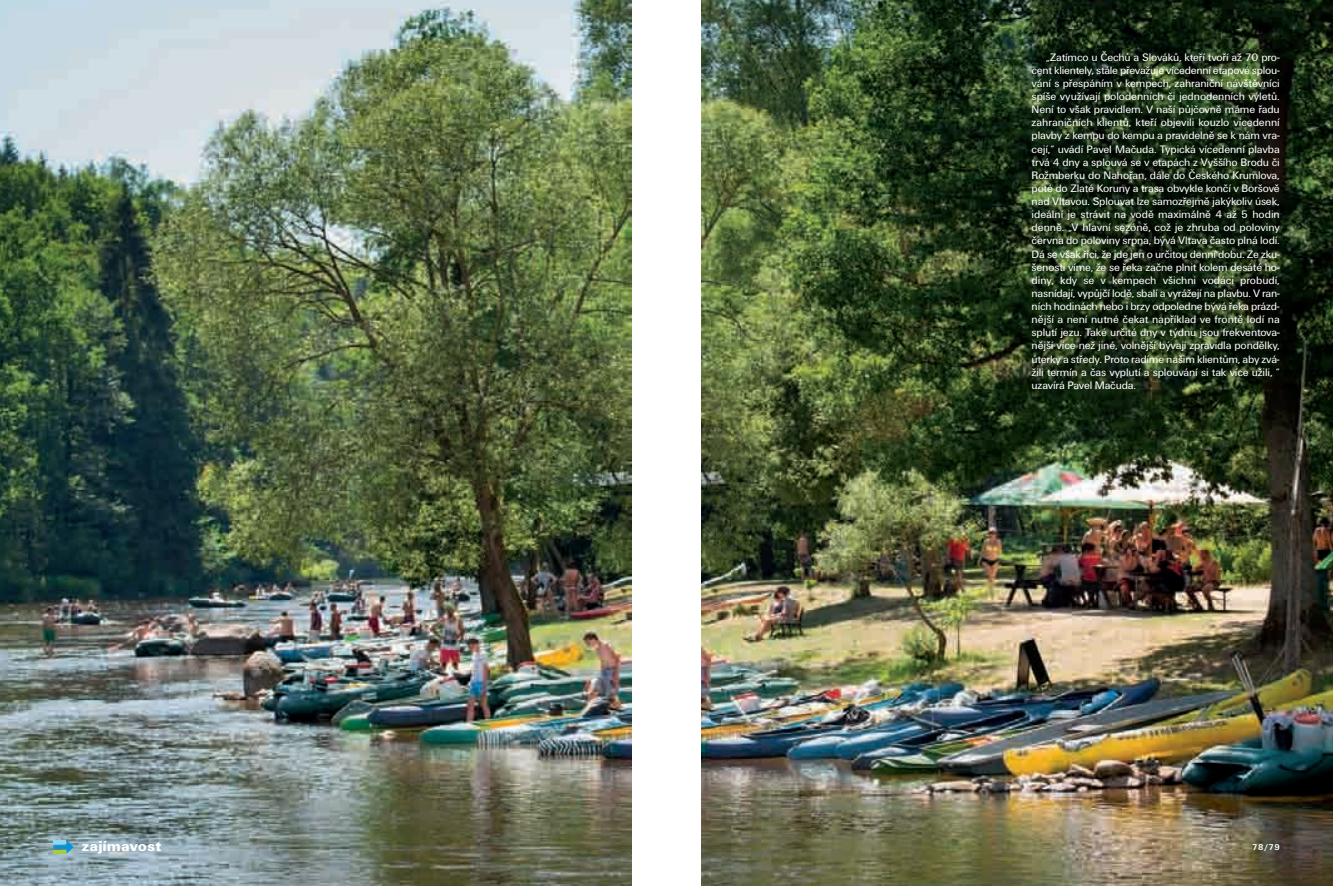
<style>
.page{position:relative;width:1333px;height:886px;background:#fff}
.page>*{position:absolute;margin:0;border:0;box-sizing:border-box;transform-origin:0 0}
.t1{font:15px "Unitus TEE Blac";color:#fff}
.t2{font:11.25px/13.1px "Unitus TEE";letter-spacing:-.015em;color:#fff;text-align:justify}
.t3{font:700 8.75px "Unitus TEE";color:#fff}
</style>
<div class="page">
<img style="left:0;top:0;width:631px;height:886px">
<img style="left:702px;top:0;width:630px;height:886px">
<svg style="left:53px;top:840px;width:20px;height:14px"></svg>
<p class="t2" style="left:1031px;top:50px;width:250px;text-indent:14px">„Zatímco u Čechů a Slováků, kteří tvoří až 70 pro&shy;cent klientely, stále převažuje vícedenní etapové splou&shy;vání s přespáním v kempech, zahraniční návštěvníci spíše využívají polodenních či jednodenních výletů.<br>Není to však pravidlem. V naší půjčovně máme řadu zahraničních klientů, kteří objevili kouzlo vícedenní plavby z kempu do kempu a pravidelně se k nám vra&shy;cejí,“ uvádí Pavel Mačuda. Typická vícedenní plavba trvá 4 dny a splouvá se v etapách z Vyššího Brodu či Rožmberku do Nahořan, dále do Českého Krumlova, poté do Zlaté Koruny a trasa obvykle končí v Boršově nad Vltavou. Splouvat lze samozřejmě jakýkoliv úsek, ideální je strávit na vodě maximálně 4 až 5 hodin denně. „V hlavní sezóně, což je zhruba od poloviny června do poloviny srpna, bývá Vltava často plná lodí.<br>Dá se však říci, že jde jen o určitou denní dobu. Ze zku&shy;šenosti víme, že se řeka začne plnit kolem desáté ho&shy;diny, kdy se v kempech všichni vodáci probudí, nasnídají, vypůjčí lodě, sbalí a vyrážejí na plavbu. V ran&shy;ních hodinách nebo i brzy odpoledne bývá řeka prázd&shy;nější a není nutné čekat například ve frontě lodí na splutí jezu. Také určité dny v týdnu jsou frekventova&shy;nější více než jiné, volnější bývají zpravidla pondělky, úterky a středy. Proto radíme našim klientům, aby zvá&shy;žili termín a čas vyplutí a splouvání si tak více užili, “ uzavírá Pavel Mačuda.</p>
<h1 class="t1" style="left:82px;top:837px;width:81px">zajímavost</h1>
<p class="t3" style="left:1252px;top:842px;width:29px">78/79</p>
</div>
